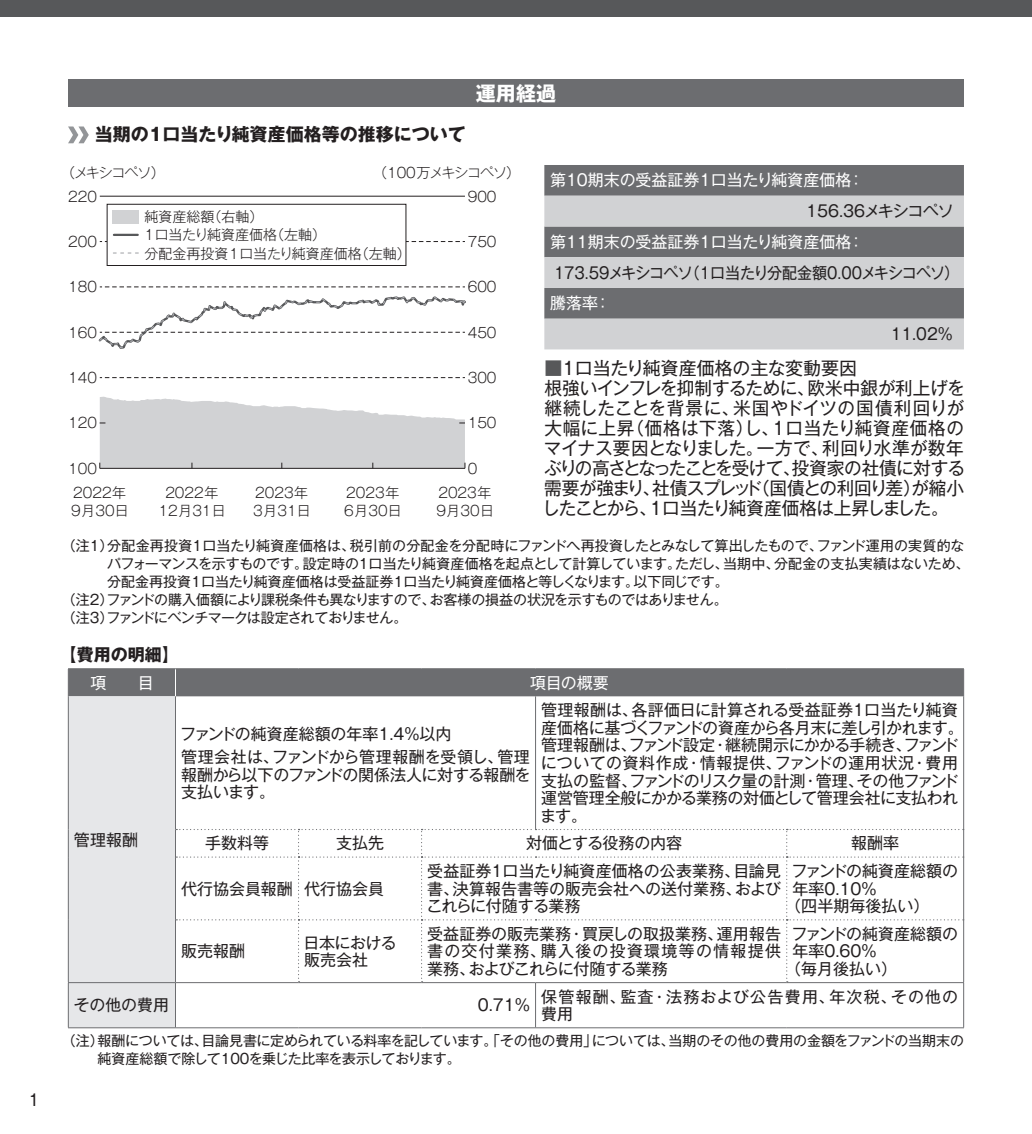
<style>
.page{position:relative;width:1032px;height:1134px;background:#fff}
.page>*{position:absolute;margin:0;border:0;box-sizing:border-box;transform-origin:0 0}
.t1{font:700 20px "Gothic MB101 Pr 5";color:#fff}
.t2{font:18px/20px "Gothic MB101 Pr 5";letter-spacing:-.02em;color:#231f20}
.t3{font:700 18px "Gothic MB101 Pr 5";color:#231f20}
.t4{font:700 17px "Gothic MB101 Pr 5";color:#231f20}
.t5{font:16px/17.6px "Gothic MB101 Pr 5";letter-spacing:-.005em;color:#231f20}
.t6{font:16px "Gothic MB101 Pr 5";color:#fff}
.t7{font:16px/17.6px "Gothic MB101 Pr 5";letter-spacing:-.03em;color:#231f20}
.t8{font:16px "Gothic MB101 Pr 5";letter-spacing:-.045em;color:#231f20;scale:.94 1}
.t9{font:16px/17.6px "Gothic MB101 Pr 5";letter-spacing:.08em;color:#231f20}
.t10{font:16px "Gothic MB101 Pr 5";letter-spacing:-.045em;color:#231f20}
.t11{font:14px/18px "Gothic MB101 Pr 5";letter-spacing:-.015em;color:#231f20}
.t12{font:300 14px/17.8px "Gothic MB101 Pr 5";color:#231f20}
.t13{font:14px "Gothic MB101 Pr 5";letter-spacing:-.055em;color:#231f20}
.t14{font:300 14px "Gothic MB101 Pr 5";letter-spacing:-.07em;color:#231f20}
.s1{color:#57585a}
</style>
<div class="page">
<div style="left:0;top:0;width:1032px;height:17px;background:#57585a"></div>
<div style="left:68px;top:79px;width:896px;height:28px;background:#6c6d70"></div>
<svg style="left:68px;top:126px;width:21px;height:17px"></svg>
<div style="left:544px;top:165px;width:420px;height:31px;background:#6c6d70"></div>
<svg style="left:544px;top:196px;width:420px;height:153px;background:#a9aaac"></svg>
<hr style="left:68px;top:668px;width:107px;height:1px;background:#6c6d70">
<hr style="left:175px;top:668px;width:123px;height:1px;background:#6c6d70">
<hr style="left:298px;top:668px;width:124px;height:1px;background:#6c6d70">
<hr style="left:422px;top:668px;width:113px;height:1px;background:#6c6d70">
<hr style="left:535px;top:668px;width:252px;height:1px;background:#6c6d70">
<hr style="left:787px;top:668px;width:177px;height:1px;background:#6c6d70">
<svg style="left:68px;top:669px;width:896px;height:359px"></svg>
<svg style="left:100px;top:377px;width:365px;height:1px"></svg>
<svg style="left:100px;top:287px;width:365px;height:1px"></svg>
<svg style="left:100px;top:241px;width:365px;height:1px"></svg>
<hr style="left:100px;top:196px;width:365px;height:1px;background:#231f20">
<svg style="left:98px;top:296px;width:368px;height:53px"></svg>
<hr style="left:100px;top:468px;width:365px;height:1px;background:#231f20">
<svg style="left:99px;top:397px;width:366px;height:71px"></svg>
<div style="left:107px;top:204px;width:299px;height:61px;background:#fff"></div>
<div style="left:107px;top:204px;width:299px;height:62px;border:1px solid #231f20"></div>
<div style="left:113px;top:210px;width:26px;height:14px;background:#d1d2d4"></div>
<svg style="left:113px;top:252px;width:25px;height:2px"></svg>
<hr style="left:114px;top:234px;width:24px;height:2px;background:#57585a">
<p class="t5" style="left:29px;top:1090px;width:12px">1</p>
<p class="t3" style="left:95px;top:119px;width:372px">当期の1口当たり純資産価格等の推移について</p>
<p class="t1" style="left:476px;top:76px;width:81px">運用経過</p>
<p class="t14" style="left:373px;top:161px;width:149px">（100万メキシコペソ）</p>
<p class="t12" style="left:61px;top:163px;width:105px">（メキシコペソ）</p>
<p class="t6" style="left:550px;top:167px;width:315px">第10期末の受益証券１口当たり純資産価格：</p>
<p class="t10" style="left:806px;top:198px;width:149px">156.36メキシコペソ</p>
<p class="t6" style="left:550px;top:229px;width:315px">第11期末の受益証券１口当たり純資産価格：</p>
<p class="t8" style="left:554px;top:259px;width:433px">173.59メキシコペソ（1口当たり分配金額0.00メキシコペソ）</p>
<p class="t6" style="left:550px;top:290px;width:62px">騰落率：</p>
<p class="t5" style="left:891px;top:324px;width:64px">11.02％</p>
<p class="t2" style="left:542px;top:357px;width:425px"><span class="s1">■</span>1口当たり純資産価格の主な変動要因<br>根強いインフレを抑制するために、欧米中銀が利上げを継続したことを背景に、米国やドイツの国債利回りが大幅に上昇（価格は下落）し、１口当たり純資産価格のマイナス要因となりました。一方で、利回り水準が数年ぶりの高さとなったことを受けて、投資家の社債に対する需要が強まり、社債スプレッド（国債との利回り差）が縮小したことから、１口当たり純資産価格は上昇しました。</p>
<p class="t11" style="left:62px;top:535px;width:904px">（注1）分配金再投資1口当たり純資産価格は、税引前の分配金を分配時にファンドへ再投資したとみなして算出したもので、ファンド運用の実質的な</p>
<p class="t11" style="left:107px;top:553px;width:864px">パフォーマンスを示すものです。設定時の1口当たり純資産価格を起点として計算しています。ただし、当期中、分配金の支払実績はないため、</p>
<p class="t11" style="left:107px;top:571px;width:623px">分配金再投資１口当たり純資産価格は受益証券１口当たり純資産価格と等しくなります。以下同じです。</p>
<p class="t11" style="left:62px;top:589px;width:667px">（注2）ファンドの購入価額により課税条件も異なりますので、お客様の損益の状況を示すものではありません。</p>
<p class="t13" style="left:62px;top:606px;width:347px">（注3）ファンドにベンチマークは設定されておりません。</p>
<p class="t4" style="left:60px;top:640px;width:121px">【費用の明細】</p>
<p class="t6" style="left:90px;top:669px;width:65px">項　　目</p>
<p class="t6" style="left:530px;top:669px;width:80px">項目の概要</p>
<p class="t12" style="left:68px;top:186px;width:30px">220</p>
<p class="t12" style="left:68px;top:231px;width:30px">200</p>
<p class="t12" style="left:468px;top:186px;width:30px">900</p>
<p class="t12" style="left:145px;top:207px;width:268px">純資産総額（右軸）<br>1口当たり純資産価格（左軸）<br>分配金再投資1口当たり純資産価格（左軸）</p>
<p class="t12" style="left:468px;top:231px;width:30px">750</p>
<p class="t12" style="left:68px;top:277px;width:30px">180</p>
<p class="t12" style="left:468px;top:277px;width:30px">600</p>
<p class="t12" style="left:68px;top:322px;width:30px">160</p>
<p class="t12" style="left:468px;top:322px;width:30px">450</p>
<p class="t12" style="left:68px;top:367px;width:30px">140</p>
<p class="t12" style="left:68px;top:413px;width:30px">120</p>
<p class="t12" style="left:468px;top:367px;width:30px">300</p>
<p class="t12" style="left:468px;top:413px;width:30px">150</p>
<p class="t12" style="left:68px;top:458px;width:30px">100</p>
<p class="t12" style="left:468px;top:458px;width:11px">0</p>
<p class="t12" style="left:71px;top:483px;width:59px">2022年<br>9月30日</p>
<p class="t12" style="left:253px;top:483px;width:59px">2023年<br>3月31日</p>
<p class="t12" style="left:159px;top:483px;width:69px;text-align:center">2022年<br>12月31日</p>
<p class="t12" style="left:344px;top:483px;width:59px">2023年<br>6月30日</p>
<p class="t12" style="left:436px;top:483px;width:59px">2023年<br>9月30日</p>
<p class="t5" style="left:74px;top:829px;width:65px">管理報酬</p>
<p class="t5" style="left:180px;top:721px;width:351px;line-height:23.2px">ファンドの純資産総額の年率1.4%以内<br>管理会社は、ファンドから管理報酬を受領し、管理</p>
<p class="t7" style="left:181px;top:764px;width:351px">報酬から以下のファンドの関係法人に対する報酬を支払います。</p>
<p class="t5" style="left:540px;top:700px;width:425px">管理報酬は、各評価日に計算される受益証券1口当たり純資産価格に基づくファンドの資産から各月末に差し引かれます。管理報酬は、ファンド設定・継続開示にかかる手続き、ファンドについての資料作成・情報提供、ファンドの運用状況・費用支払の監督、ファンドのリスク量の計測・管理、その他ファンド運営管理全般にかかる業務の対価として管理会社に支払われます。</p>
<p class="t5" style="left:205px;top:833px;width:65px">手数料等</p>
<p class="t5" style="left:336px;top:833px;width:49px">支払先</p>
<p class="t5" style="left:526px;top:833px;width:158px">対価とする役務の内容</p>
<p class="t5" style="left:851px;top:833px;width:49px">報酬率</p>
<p class="t5" style="left:181px;top:878px;width:204px">代行協会員報酬 代行協会員</p>
<p class="t5" style="left:426px;top:861px;width:356px;text-align:justify">受益証券1口当たり純資産価格の公表業務、目論見書、決算報告書等の販売会社への送付業務、およびこれらに付随する業務</p>
<p class="t5" style="left:791px;top:861px;width:168px">ファンドの純資産総額の</p>
<p class="t5" style="left:792px;top:878px;width:86px">年率0.10%</p>
<p class="t5" style="left:785px;top:896px;width:145px">（四半期毎後払い）</p>
<p class="t5" style="left:181px;top:941px;width:65px">販売報酬</p>
<p class="t7" style="left:304px;top:932px;width:95px">日本における販売会社</p>
<p class="t5" style="left:427px;top:923px;width:355px;text-align:justify">受益証券の販売業務・買戻しの取扱業務、運用報告書の交付業務、購入後の投資環境等の情報提供業務、およびこれらに付随する業務</p>
<p class="t5" style="left:791px;top:923px;width:168px">ファンドの純資産総額の</p>
<p class="t5" style="left:792px;top:941px;width:86px">年率0.60%</p>
<p class="t5" style="left:785px;top:959px;width:113px">（毎月後払い）</p>
<p class="t5" style="left:74px;top:995px;width:97px">その他の費用</p>
<p class="t5" style="left:478px;top:995px;width:54px">0.71％</p>
<p class="t9" style="left:541px;top:986px;width:418px">保管報酬、監査・法務および公告費用、年次税、その他の費用</p>
<p class="t11" style="left:98px;top:1030px;width:868px;text-indent:-36px">（注）報酬については、目論見書に定められている料率を記しています。「その他の費用」については、当期のその他の費用の金額をファンドの当期末の純資産総額で除して100を乗じた比率を表示しております。</p>
</div>
